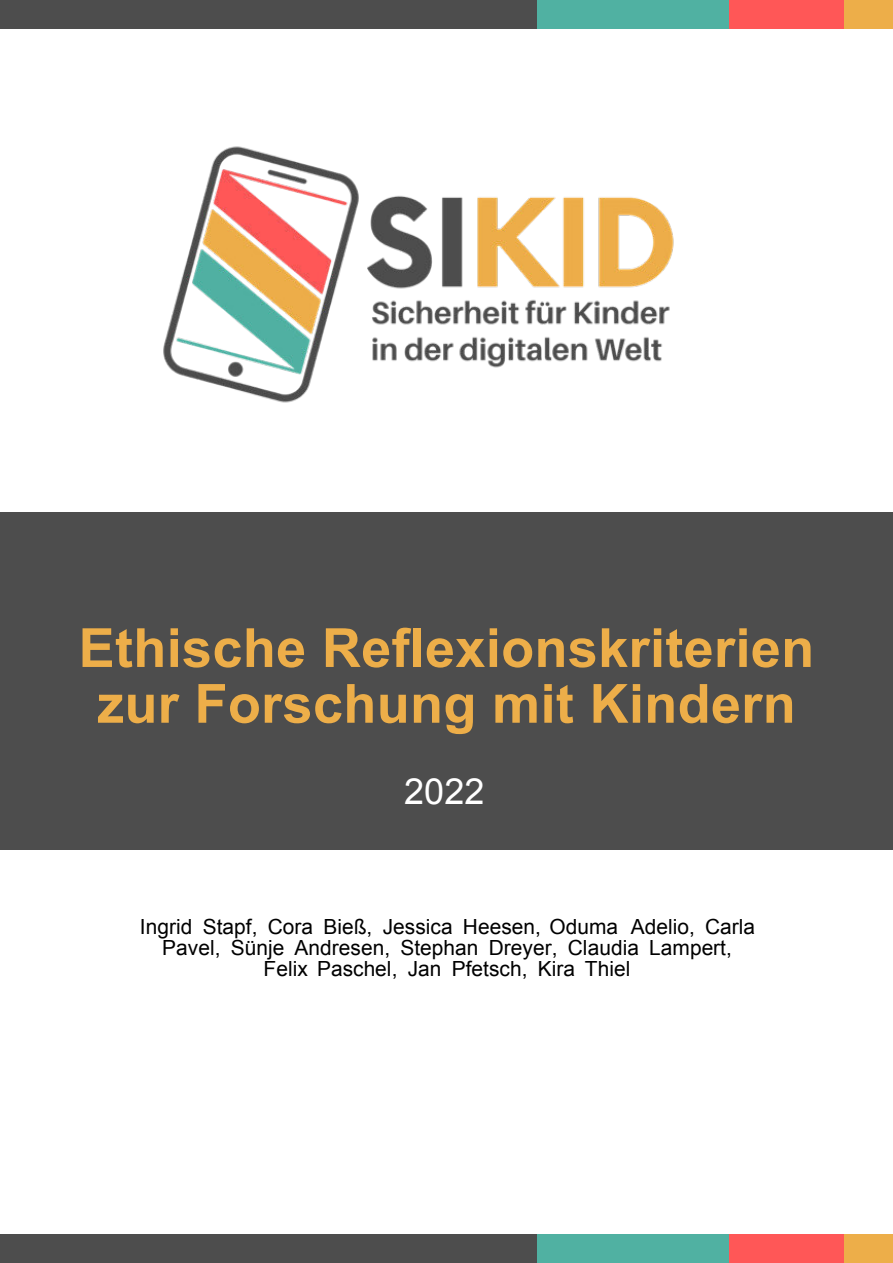
<style>
.page{position:relative;width:893px;height:1263px;background:#fff}
.page>*{position:absolute;margin:0;border:0;box-sizing:border-box;transform-origin:0 0}
.t1{font:700 54px/55.8px "Arial";letter-spacing:.005em;color:#edae49;text-align:center}
.t2{font:36px "Arial";color:#fff}
.t3{font:20.85px/20.9px "Arial";color:#000;text-align:center}
</style>
<div class="page">
<div style="left:0;top:512px;width:892px;height:338px;background:#4d4d4d"></div>
<img style="left:163px;top:146px;width:511px;height:257px">
<div style="left:0;top:1235px;width:537px;height:28px;background:#4d4d4d"></div>
<div style="left:537px;top:1235px;width:192px;height:28px;background:#50b1a2"></div>
<div style="left:729px;top:1235px;width:114px;height:28px;background:#ff5757"></div>
<div style="left:843px;top:1235px;width:49px;height:28px;background:#edae49"></div>
<div style="left:0;top:0;width:537px;height:28px;background:#4d4d4d"></div>
<div style="left:537px;top:0;width:192px;height:28px;background:#50b1a2"></div>
<div style="left:729px;top:0;width:114px;height:28px;background:#ff5757"></div>
<div style="left:843px;top:0;width:49px;height:28px;background:#edae49"></div>
<h1 class="t1" style="left:79px;top:625px;width:737px">Ethische Reflexionskriterien zur Forschung mit Kindern</h1>
<h2 class="t2" style="left:404px;top:778px;width:82px">2022</h2>
<p class="t3" style="left:140px;top:918px;width:616px">Ingrid Stapf, Cora Bieß, Jessica Heesen, Oduma Adelio, Carla<br>Pavel, Sünje Andresen, Stephan Dreyer, Claudia Lampert,<br>Felix Paschel, Jan Pfetsch, Kira Thiel</p>
</div>
